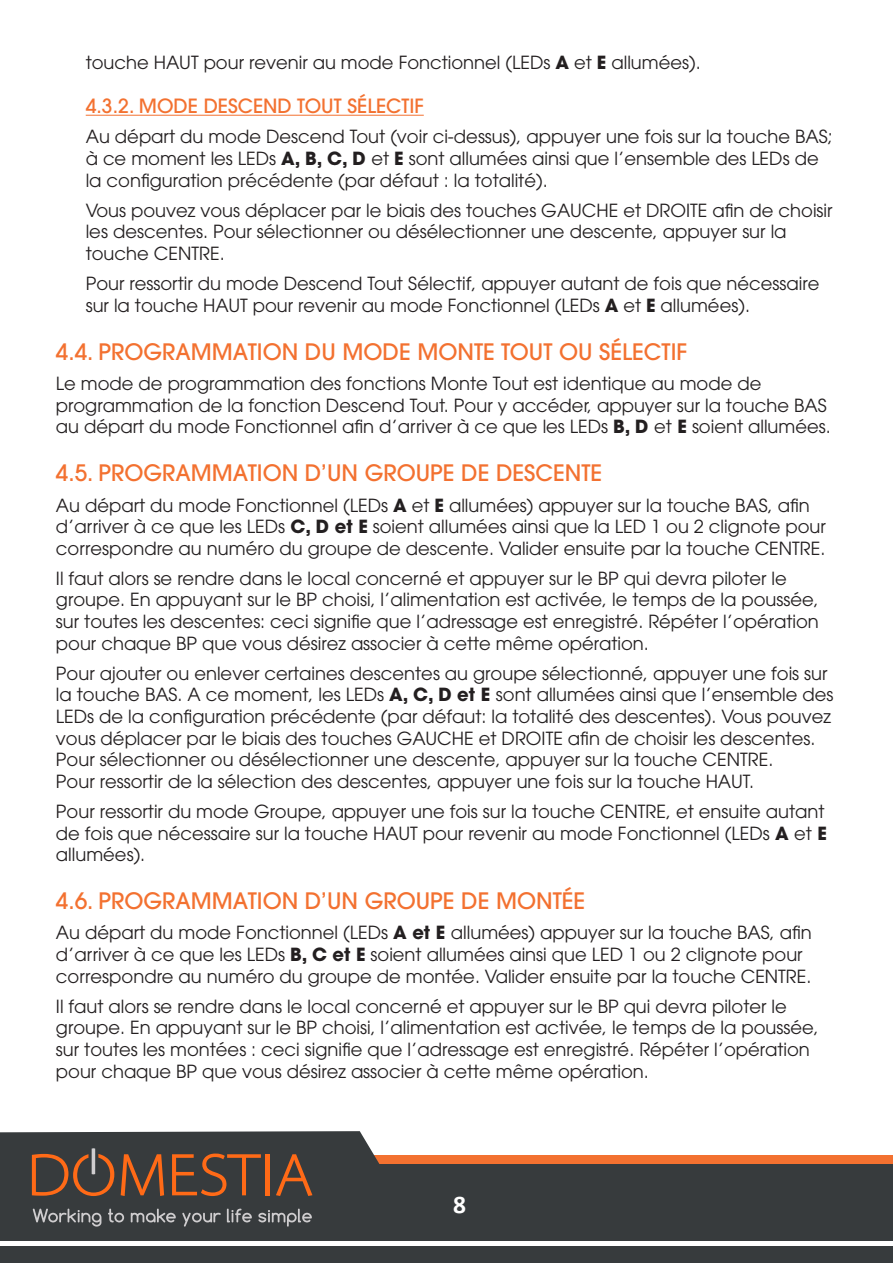
<style>
.page{position:relative;width:893px;height:1263px;background:#fff}
.page>*{position:absolute;margin:0;border:0;box-sizing:border-box;transform-origin:0 0}
.t1{font:700 25.5px "Calibri";color:#fff}
.t2{font:500 22.5px "ITC Avant Garde Pro";color:#f37130}
.t3{font:500 19.5px "ITC Avant Garde Pro";color:#f37130}
.t4{font:18px/21.6px "ITC Avant Garde Pro";color:#231f20}
.s1{font-weight:700}
</style>
<div class="page">
<div style="left:0;top:1164px;width:893px;height:99px;background:#373b3d"></div>
<div style="left:0;top:1155px;width:893px;height:9px;background:#f37130"></div>
<svg style="left:0;top:1131px;width:493px;height:111px"></svg>
<hr style="left:0;top:1242px;width:893px;height:4px;background:#fff">
<svg style="left:121px;top:1154px;width:43px;height:42px"></svg>
<svg style="left:172px;top:1153px;width:89px;height:43px"></svg>
<hr style="left:265px;top:1154px;width:4px;height:41px;background:#ff6a17">
<svg style="left:276px;top:1154px;width:36px;height:42px"></svg>
<svg style="left:32px;top:1148px;width:82px;height:48px"></svg>
<svg style="left:33px;top:1208px;width:68px;height:18px"></svg>
<svg style="left:108px;top:1208px;width:16px;height:14px"></svg>
<svg style="left:131px;top:1208px;width:45px;height:14px"></svg>
<svg style="left:182px;top:1213px;width:39px;height:13px"></svg>
<svg style="left:227px;top:1208px;width:25px;height:14px"></svg>
<svg style="left:258px;top:1208px;width:54px;height:18px"></svg>
<hr style="left:86px;top:115px;width:338px;height:1px;background:#f37130">
<p class="t4" style="left:86px;top:51px;width:616px">touche HAUT pour revenir au mode Fonctionnel (LEDs <span class="s1">A</span> et <span class="s1">E</span> allumées).</p>
<p class="t3" style="left:86px;top:94px;width:340px">4.3.2. MODE DESCEND TOUT SÉLECTIF</p>
<p class="t4" style="left:86px;top:126px;width:748px">Au départ du mode Descend Tout (voir ci-dessus), appuyer une fois sur la touche BAS; à ce moment les LEDs <span class="s1">A, B, C, D</span> et <span class="s1">E</span> sont allumées ainsi que l’ensemble des LEDs de la configuration précédente (par défaut : la totalité).</p>
<p class="t4" style="left:86px;top:199px;width:748px">Vous pouvez vous déplacer par le biais des touches GAUCHE et DROITE afin de choisir les descentes. Pour sélectionner ou désélectionner une descente, appuyer sur la touche CENTRE.</p>
<p class="t4" style="left:86px;top:272px;width:735px">Pour ressortir du mode Descend Tout Sélectif, appuyer autant de fois que nécessaire sur la touche HAUT pour revenir au mode Fonctionnel (LEDs <span class="s1">A</span> et <span class="s1">E</span> allumées).</p>
<p class="t2" style="left:56px;top:337px;width:633px">4.4. PROGRAMMATION DU MODE MONTE TOUT OU SÉLECTIF</p>
<p class="t4" style="left:56px;top:372px;width:776px">Le mode de programmation des fonctions Monte Tout est identique au mode de programmation de la fonction Descend Tout. Pour y accéder, appuyer sur la touche BAS au départ du mode Fonctionnel afin d’arriver à ce que les LEDs <span class="s1">B, D</span> et <span class="s1">E</span> soient allumées.</p>
<p class="t2" style="left:56px;top:459px;width:548px">4.5. PROGRAMMATION D’UN GROUPE DE DESCENTE</p>
<p class="t4" style="left:56px;top:494px;width:771px">Au départ du mode Fonctionnel (LEDs <span class="s1">A</span> et <span class="s1">E</span> allumées) appuyer sur la touche BAS, afin d’arriver à ce que les LEDs <span class="s1">C, D et E</span> soient allumées ainsi que la LED 1 ou 2 clignote pour correspondre au numéro du groupe de descente. Valider ensuite par la touche CENTRE.</p>
<p class="t4" style="left:56px;top:567px;width:764px">Il faut alors se rendre dans le local concerné et appuyer sur le BP qui devra piloter le groupe. En appuyant sur le BP choisi, l’alimentation est activée, le temps de la poussée, sur toutes les descentes: ceci signifie que l’adressage est enregistré. Répéter l’opération pour chaque BP que vous désirez associer à cette même opération.</p>
<p class="t4" style="left:56px;top:662px;width:779px">Pour ajouter ou enlever certaines descentes au groupe sélectionné, appuyer une fois sur la touche BAS. A ce moment, les LEDs <span class="s1">A, C, D et E</span> sont allumées ainsi que l’ensemble des LEDs de la configuration précédente (par défaut: la totalité des descentes). Vous pouvez vous déplacer par le biais des touches GAUCHE et DROITE afin de choisir les descentes.<br>Pour sélectionner ou désélectionner une descente, appuyer sur la touche CENTRE.<br>Pour ressortir de la sélection des descentes, appuyer une fois sur la touche HAUT.</p>
<p class="t4" style="left:56px;top:800px;width:773px">Pour ressortir du mode Groupe, appuyer une fois sur la touche CENTRE, et ensuite autant de fois que nécessaire sur la touche HAUT pour revenir au mode Fonctionnel (LEDs <span class="s1">A</span> et <span class="s1">E </span>allumées).</p>
<p class="t2" style="left:56px;top:887px;width:531px">4.6. PROGRAMMATION D’UN GROUPE DE MONTÉE</p>
<p class="t4" style="left:56px;top:922px;width:757px">Au départ du mode Fonctionnel (LEDs <span class="s1">A et E</span> allumées) appuyer sur la touche BAS, afin d’arriver à ce que les LEDs <span class="s1">B, C et E</span> soient allumées ainsi que LED 1 ou 2 clignote pour correspondre au numéro du groupe de montée. Valider ensuite par la touche CENTRE.</p>
<p class="t4" style="left:56px;top:995px;width:764px">Il faut alors se rendre dans le local concerné et appuyer sur le BP qui devra piloter le groupe. En appuyant sur le BP choisi, l’alimentation est activée, le temps de la poussée, sur toutes les montées : ceci signifie que l’adressage est enregistré. Répéter l’opération pour chaque BP que vous désirez associer à cette même opération.</p>
<h1 class="t1" style="left:453px;top:1186px;width:14px">8</h1>
</div>
